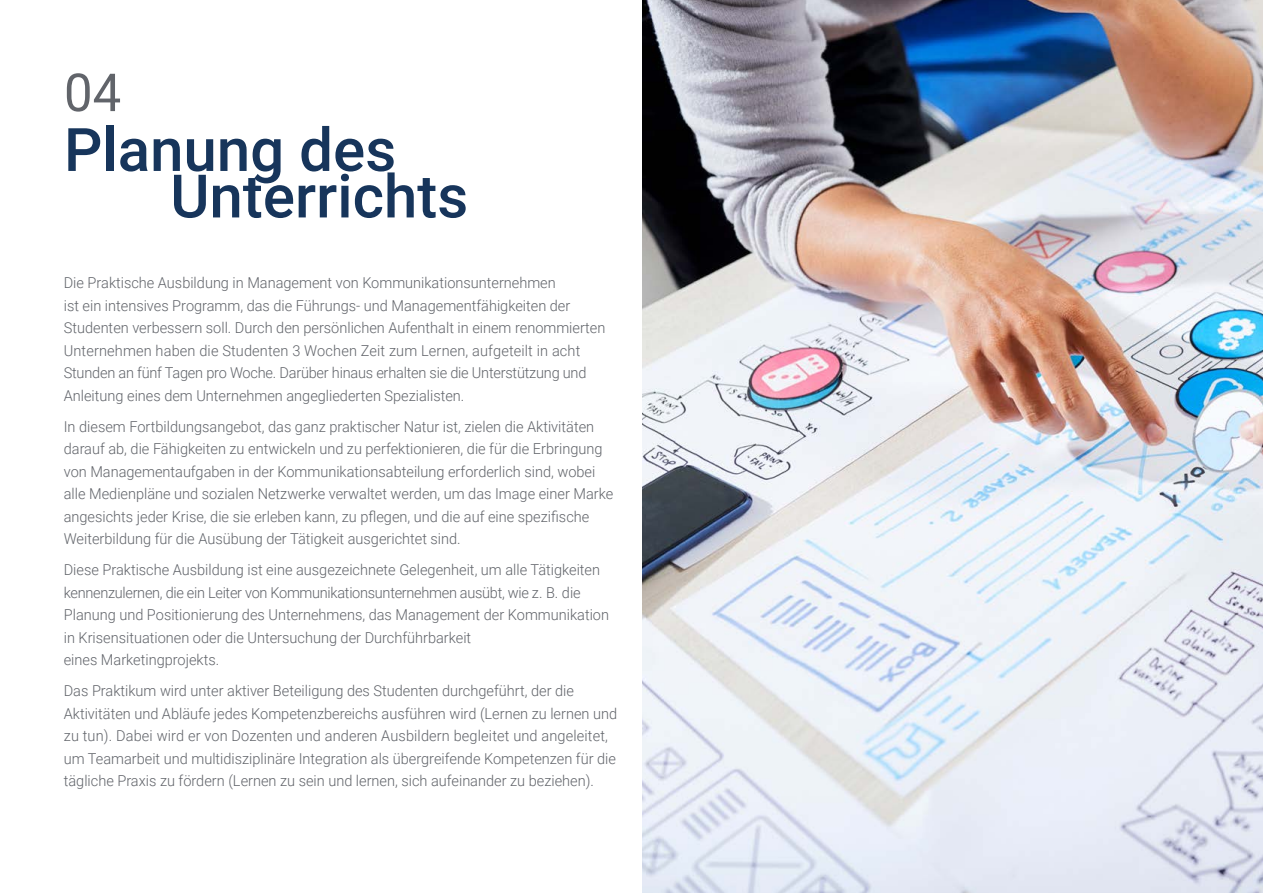
<style>
.page{position:relative;width:1263px;height:893px;background:#fff}
.page>*{position:absolute;margin:0;border:0;box-sizing:border-box;transform-origin:0 0}
.t1{font:500 60px/46.5px "Roboto";color:#17355b}
.t2{font:52.5px "Roboto";color:#61646a}
.t3{font:300 15px/22.5px "Roboto";color:#61646a}
</style>
<div class="page">
<img style="left:642px;top:0;width:621px;height:893px">
<h2 class="t2" style="left:64px;top:56px;width:59px">04</h2>
<h1 class="t1" style="left:170px;top:124px;width:299px;text-indent:-106px">Planung des<br>Unterrichts</h1>
<p class="t3" style="left:64px;top:271px;width:543px">Die Praktische Ausbildung in Management von Kommunikationsunternehmen<br>ist ein intensives Programm, das die Führungs- und Managementfähigkeiten der Studenten verbessern soll. Durch den persönlichen Aufenthalt in einem renommierten Unternehmen haben die Studenten 3 Wochen Zeit zum Lernen, aufgeteilt in acht Stunden an fünf Tagen pro Woche. Darüber hinaus erhalten sie die Unterstützung und Anleitung eines dem Unternehmen angegliederten Spezialisten.</p>
<p class="t3" style="left:64px;top:414px;width:551px">In diesem Fortbildungsangebot, das ganz praktischer Natur ist, zielen die Aktivitäten darauf ab, die Fähigkeiten zu entwickeln und zu perfektionieren, die für die Erbringung von Managementaufgaben in der Kommunikationsabteilung erforderlich sind, wobei alle Medienpläne und sozialen Netzwerke verwaltet werden, um das Image einer Marke angesichts jeder Krise, die sie erleben kann, zu pflegen, und die auf eine spezifische Weiterbildung für die Ausübung der Tätigkeit ausgerichtet sind.</p>
<p class="t3" style="left:64px;top:558px;width:547px">Diese Praktische Ausbildung ist eine ausgezeichnete Gelegenheit, um alle Tätigkeiten kennenzulernen, die ein Leiter von Kommunikationsunternehmen ausübt, wie z. B. die Planung und Positionierung des Unternehmens, das Management der Kommunikation in Krisensituationen oder die Untersuchung der Durchführbarkeit<br>eines Marketingprojekts.</p>
<p class="t3" style="left:64px;top:679px;width:555px">Das Praktikum wird unter aktiver Beteiligung des Studenten durchgeführt, der die Aktivitäten und Abläufe jedes Kompetenzbereichs ausführen wird (Lernen zu lernen und zu tun). Dabei wird er von Dozenten und anderen Ausbildern begleitet und angeleitet, um Teamarbeit und multidisziplinäre Integration als übergreifende Kompetenzen für die tägliche Praxis zu fördern (Lernen zu sein und lernen, sich aufeinander zu beziehen).</p>
</div>
